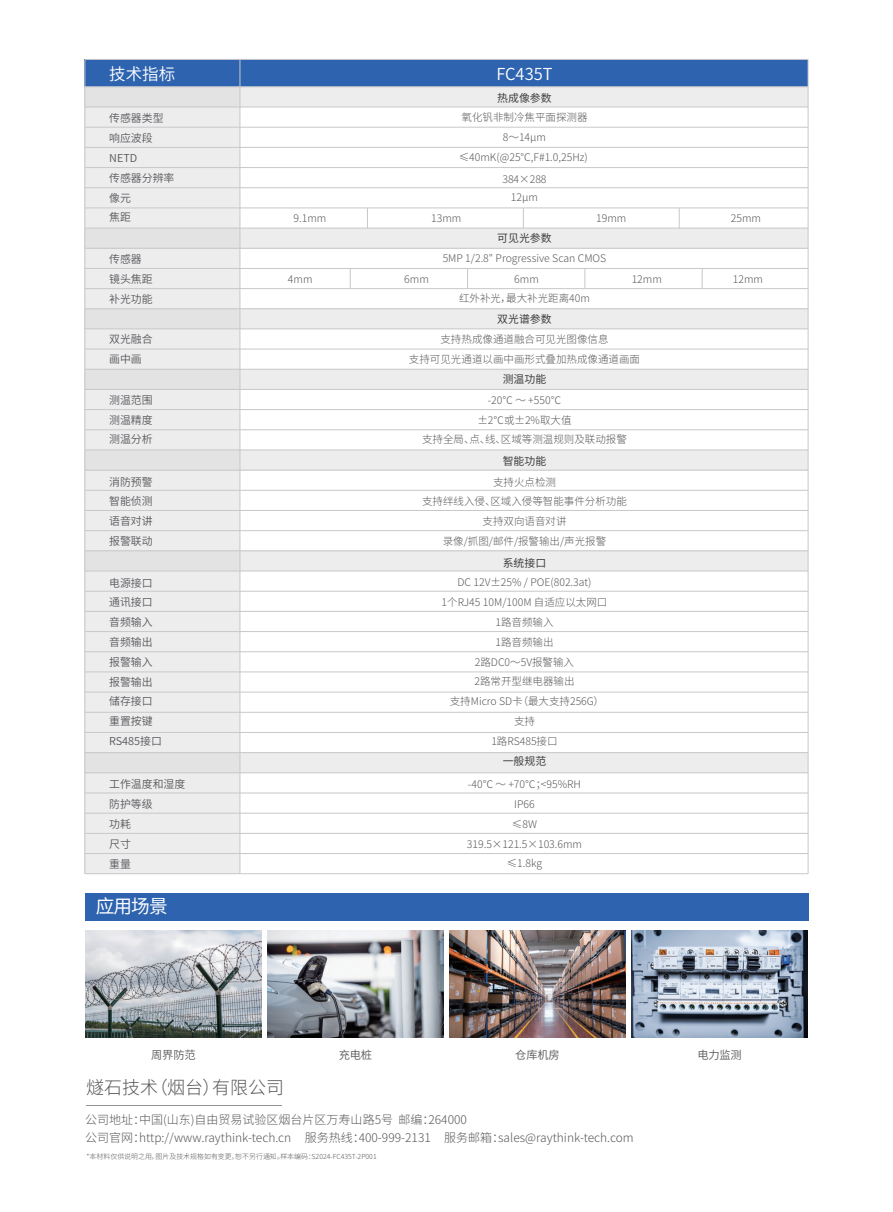
<style>
.page{position:relative;width:893px;height:1212px;background:#fff}
.page>*{position:absolute;margin:0;border:0;box-sizing:border-box;transform-origin:0 0}
.t1{font:18.75px "Source Han Sans CN";color:#fff}
.t2{font:300 18px "Source Han Sans CN";color:#57585a}
.t3{font:16.5px "Source Han Sans CN";color:#fff}
.t4{font:300 12px/18px "Source Han Sans CN";color:#57585a}
.t5{font:11.25px "Source Han Sans CN";letter-spacing:-.015em;color:#57585a}
.t6{font:10.95px/19.8px "Source Han Sans CN";color:#57585a}
.t7{font:10.95px "Source Han Sans CN";color:#3e3e3f}
.t8{font:300 10.5px/19.8px "Source Han Sans CN";color:#57585a;text-align:center}
.t9{font:300 6.9px "Source Han Sans CN";color:#57585a}
</style>
<div class="page">
<hr style="left:86px;top:1105px;width:196px;height:1px;background:#939598">
<img style="left:85px;top:931px;width:177px;height:107px">
<div style="left:85px;top:59px;width:723px;height:28px;background:#2d63af"></div>
<div style="left:85px;top:87px;width:155px;height:787px;background:#ededee"></div>
<div style="left:85px;top:87px;width:723px;height:20px;background:#ededee"></div>
<div style="left:85px;top:228px;width:723px;height:20px;background:#ededee"></div>
<div style="left:85px;top:309px;width:723px;height:20px;background:#ededee"></div>
<div style="left:85px;top:369px;width:723px;height:20px;background:#ededee"></div>
<div style="left:85px;top:450px;width:723px;height:20px;background:#ededee"></div>
<div style="left:85px;top:551px;width:723px;height:20px;background:#ededee"></div>
<div style="left:85px;top:752px;width:723px;height:21px;background:#ededee"></div>
<hr style="left:808px;top:59px;width:1px;height:815px;background:#c7c8ca">
<hr style="left:85px;top:87px;width:723px;height:1px;background:#c7c8ca">
<hr style="left:85px;top:59px;width:723px;height:1px;background:#c7c8ca">
<hr style="left:85px;top:107px;width:723px;height:1px;background:#c7c8ca">
<hr style="left:85px;top:127px;width:723px;height:1px;background:#c7c8ca">
<hr style="left:85px;top:147px;width:723px;height:1px;background:#c7c8ca">
<hr style="left:85px;top:167px;width:723px;height:1px;background:#c7c8ca">
<hr style="left:85px;top:208px;width:723px;height:1px;background:#c7c8ca">
<hr style="left:85px;top:187px;width:723px;height:1px;background:#c7c8ca">
<hr style="left:85px;top:228px;width:723px;height:1px;background:#c7c8ca">
<hr style="left:85px;top:248px;width:723px;height:1px;background:#c7c8ca">
<hr style="left:85px;top:268px;width:723px;height:1px;background:#c7c8ca">
<hr style="left:85px;top:288px;width:723px;height:1px;background:#c7c8ca">
<hr style="left:85px;top:309px;width:723px;height:1px;background:#c7c8ca">
<hr style="left:85px;top:329px;width:723px;height:1px;background:#c7c8ca">
<hr style="left:85px;top:349px;width:723px;height:1px;background:#c7c8ca">
<hr style="left:85px;top:369px;width:723px;height:1px;background:#c7c8ca">
<hr style="left:85px;top:389px;width:723px;height:1px;background:#c7c8ca">
<hr style="left:85px;top:429px;width:723px;height:1px;background:#c7c8ca">
<hr style="left:85px;top:409px;width:723px;height:1px;background:#c7c8ca">
<hr style="left:85px;top:470px;width:723px;height:1px;background:#c7c8ca">
<hr style="left:85px;top:450px;width:723px;height:1px;background:#c7c8ca">
<hr style="left:85px;top:490px;width:723px;height:1px;background:#c7c8ca">
<hr style="left:85px;top:510px;width:723px;height:1px;background:#c7c8ca">
<hr style="left:85px;top:530px;width:723px;height:1px;background:#c7c8ca">
<hr style="left:85px;top:571px;width:723px;height:1px;background:#c7c8ca">
<hr style="left:85px;top:551px;width:723px;height:1px;background:#c7c8ca">
<hr style="left:85px;top:591px;width:723px;height:1px;background:#c7c8ca">
<hr style="left:85px;top:611px;width:723px;height:1px;background:#c7c8ca">
<hr style="left:85px;top:651px;width:723px;height:1px;background:#c7c8ca">
<hr style="left:85px;top:631px;width:723px;height:1px;background:#c7c8ca">
<hr style="left:85px;top:712px;width:723px;height:1px;background:#c7c8ca">
<hr style="left:85px;top:672px;width:723px;height:1px;background:#c7c8ca">
<hr style="left:85px;top:793px;width:723px;height:1px;background:#c7c8ca">
<hr style="left:85px;top:752px;width:723px;height:1px;background:#c7c8ca">
<hr style="left:85px;top:853px;width:723px;height:1px;background:#c7c8ca">
<hr style="left:85px;top:833px;width:723px;height:1px;background:#c7c8ca">
<hr style="left:85px;top:813px;width:723px;height:1px;background:#c7c8ca">
<hr style="left:85px;top:873px;width:723px;height:1px;background:#c7c8ca">
<hr style="left:85px;top:772px;width:723px;height:1px;background:#c7c8ca">
<hr style="left:85px;top:732px;width:723px;height:1px;background:#c7c8ca">
<hr style="left:85px;top:692px;width:723px;height:1px;background:#c7c8ca">
<svg style="left:350px;top:269px;width:1px;height:19px"></svg>
<svg style="left:467px;top:269px;width:1px;height:19px"></svg>
<svg style="left:585px;top:269px;width:1px;height:19px"></svg>
<svg style="left:702px;top:269px;width:1px;height:19px"></svg>
<svg style="left:367px;top:209px;width:1px;height:19px"></svg>
<svg style="left:523px;top:209px;width:1px;height:19px"></svg>
<svg style="left:679px;top:208px;width:1px;height:20px"></svg>
<hr style="left:85px;top:59px;width:1px;height:815px;background:#c7c8ca">
<hr style="left:240px;top:59px;width:1px;height:815px;background:#c7c8ca">
<div style="left:85px;top:893px;width:723px;height:27px;background:#2d63af"></div>
<img style="left:267px;top:931px;width:177px;height:107px">
<img style="left:449px;top:931px;width:177px;height:107px">
<img style="left:631px;top:931px;width:177px;height:107px">
<h3 class="t3" style="left:109px;top:65px;width:67px">技术指标</h3>
<p class="t6" style="left:109px;top:109px;width:67px">传感器类型响应波段<br>NETD<br>传感器分辨率像元<br>焦距</p>
<p class="t6" style="left:109px;top:249px;width:45px">传感器镜头焦距补光功能</p>
<p class="t6" style="left:109px;top:329px;width:45px">双光融合画中画</p>
<h3 class="t3" style="left:496px;top:65px;width:58px">FC435T</h3>
<p class="t7" style="left:497px;top:92px;width:56px">热成像参数</p>
<p class="t8" style="left:459px;top:108px;width:131px">氧化钒非制冷焦平面探测器<br>8～14μm ≤40mK(@25°C,F#1.0,25Hz)</p>
<p class="t8" style="left:511px;top:187px;width:29px">12μm</p>
<p class="t8" style="left:502px;top:169px;width:46px">384×288</p>
<p class="t8" style="left:294px;top:208px;width:34px">9.1mm</p>
<p class="t8" style="left:431px;top:208px;width:32px">13mm</p>
<p class="t8" style="left:596px;top:208px;width:32px">19mm</p>
<p class="t8" style="left:731px;top:208px;width:32px">25mm</p>
<p class="t7" style="left:497px;top:232px;width:56px">可见光参数</p>
<p class="t8" style="left:443px;top:249px;width:165px">5MP 1/2.8" Progressive Scan CMOS</p>
<p class="t8" style="left:459px;top:288px;width:132px">红外补光，最大补光距离40m</p>
<p class="t8" style="left:288px;top:269px;width:26px">4mm</p>
<p class="t8" style="left:404px;top:269px;width:26px">6mm</p>
<p class="t8" style="left:514px;top:269px;width:26px">6mm</p>
<p class="t8" style="left:632px;top:269px;width:32px">12mm</p>
<p class="t7" style="left:497px;top:313px;width:56px">双光谱参数</p>
<p class="t8" style="left:409px;top:329px;width:232px">支持热成像通道融合可见光图像信息<br>支持可见光通道以画中画形式叠加热成像通道画面</p>
<p class="t7" style="left:503px;top:373px;width:45px">测温功能</p>
<p class="t8" style="left:733px;top:269px;width:32px">12mm</p>
<p class="t6" style="left:109px;top:390px;width:45px;text-align:justify">测温范围测温精度测温分析</p>
<p class="t8" style="left:422px;top:390px;width:206px">-20℃ ～ +550℃<br>±2℃或±2%取大值<br>支持全局、点、线、区域等测温规则及联动报警</p>
<p class="t7" style="left:503px;top:455px;width:45px">智能功能</p>
<p class="t6" style="left:109px;top:472px;width:45px;text-align:justify">消防预警智能侦测语音对讲报警联动</p>
<p class="t8" style="left:422px;top:472px;width:206px">支持火点检测<br>支持绊线入侵、区域入侵等智能事件分析功能支持双向语音对讲<br>录像/抓图/邮件/报警输出/声光报警</p>
<p class="t6" style="left:109px;top:573px;width:54px">电源接口通讯接口音频输入音频输出报警输入报警输出储存接口重置按键<br>RS485接口</p>
<p class="t6" style="left:109px;top:775px;width:78px">工作温度和湿度防护等级<br>功耗<br>尺寸<br>重量</p>
<h1 class="t1" style="left:96px;top:896px;width:73px">应用场景</h1>
<p class="t7" style="left:503px;top:556px;width:45px">系统接口</p>
<p class="t8" style="left:442px;top:573px;width:167px">DC 12V±25% / POE(802.3at)<br>1个RJ45 10M/100M 自适应以太网口<br>1路音频输入<br>1路音频输出<br>2路DC0～5V报警输入<br>2路常开型继电器输出<br>支持Micro SD卡（最大支持256G）支持<br>1路RS485接口</p>
<p class="t7" style="left:503px;top:755px;width:45px">一般规范</p>
<p class="t8" style="left:467px;top:774px;width:117px">-40℃ ～ +70℃；&lt;95%RH<br>IP66<br>≤8W<br>319.5×121.5×103.6mm ≤1.8kg</p>
<p class="t5" style="left:151px;top:1049px;width:46px">周界防范</p>
<p class="t5" style="left:339px;top:1049px;width:35px">充电桩</p>
<p class="t5" style="left:515px;top:1049px;width:46px">仓库机房</p>
<p class="t5" style="left:697px;top:1049px;width:46px">电力监测</p>
<h2 class="t2" style="left:86px;top:1077px;width:200px">燧石技术（烟台）有限公司</h2>
<p class="t4" style="left:85px;top:1111px;width:550px">公司地址：中国(山东)自由贸易试验区烟台片区万寿山路5号 邮编：264000<br>公司官网：http://www.raythink-tech.cn 服务热线：400-999-2131 服务邮箱：sales@raythink-tech.com</p>
<p class="t9" style="left:87px;top:1153px;width:292px">*本材料仅供说明之用，图片及技术规格如有变更，恕不另行通知。样本编码：S2024-FC435T-2P001</p>
</div>
